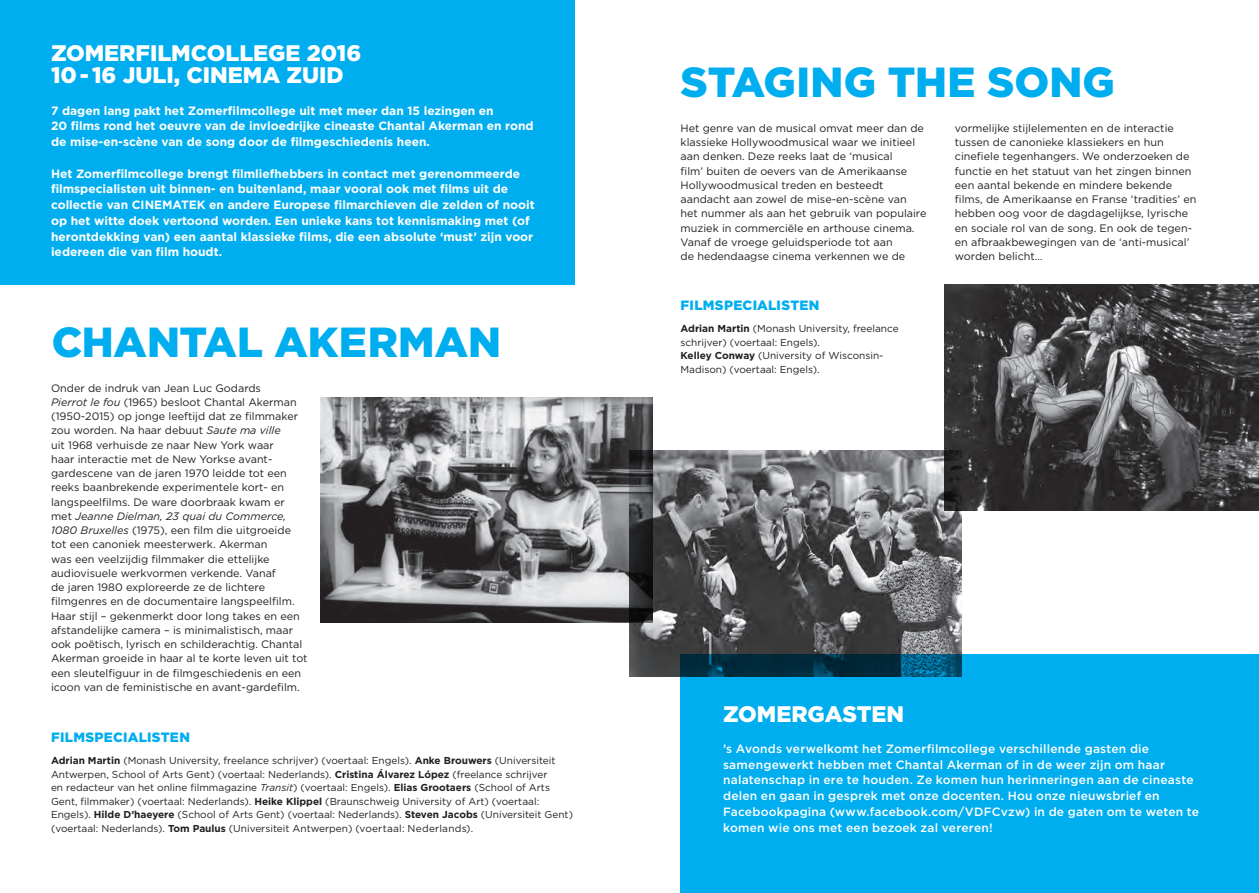
<style>
.page{position:relative;width:1259px;height:893px;background:#fff}
.page>*{position:absolute;margin:0;border:0;box-sizing:border-box;transform-origin:0 0}
.t1{font:900 42px "Gotham";color:#00aeef}
.Free_Form_A{font:900 22.5px "Gotham";color:#fff}
.Free_Form_A-2{font:900 13.5px "Gotham";letter-spacing:.015em;color:#00aeef}
.Free_Form_A-3{font:700 12px/15.8px "Gotham";color:#fff}
.Free_Form_A-4{font:500 12px/15.8px "Gotham";letter-spacing:.02em;color:#fff}
.Free_Form_A-5{font:10.8px/14.2px "Gotham";color:#231f20}
.Free_Form_A-6{font:10.05px/13.5px "Gotham";color:#231f20}
.s1{font-style:italic}
.s2{font-weight:700}
</style>
<div class="page">
<div style="left:0;top:0;width:574px;height:285px;background:#00aeef"></div>
<img style="left:944px;top:285px;width:315px;height:225px">
<div style="left:680px;top:655px;width:579px;height:238px;background:#00aeef"></div>
<img style="left:321px;top:398px;width:331px;height:225px">
<img style="left:629px;top:451px;width:332px;height:225px">
<p class="Free_Form_A" style="left:51px;top:37px;width:312px">ZOMERFILMCOLLEGE 2016</p>
<p class="Free_Form_A" style="left:51px;top:60px;width:294px">10 - 16 JULI, CINEMA ZUID</p>
<p class="Free_Form_A-3" style="left:51px;top:102px;width:484px">7 dagen lang pakt het Zomerfilmcollege uit met meer dan 15 lezingen en<br>20 films rond het oeuvre van de invloedrijke cineaste Chantal Akerman en rond de mise-en-scène van de song door de filmgeschiedenis heen.</p>
<p class="Free_Form_A-3" style="left:51px;top:165px;width:485px">Het Zomerfilmcollege brengt filmliefhebbers in contact met gerenommeerde filmspecialisten uit binnen- en buitenland, maar vooral ook met films uit de collectie van CINEMATEK en andere Europese filmarchieven die zelden of nooit op het witte doek vertoond worden. Een unieke kans tot kennismaking met (of herontdekking van) een aantal klassieke films, die een absolute ‘must’ zijn voor iedereen die van film houdt.</p>
<h1 class="t1" style="left:51px;top:313px;width:451px">CHANTAL AKERMAN</h1>
<p class="Free_Form_A-5" style="left:51px;top:381px;width:258px">Onder de indruk van Jean Luc Godards<br><span class="s1">Pierrot le fou</span> (1965) besloot Chantal Akerman (1950-2015) op jonge leeftijd dat ze filmmaker zou worden. Na haar debuut <span class="s1">Saute ma ville<br></span>uit 1968 verhuisde ze naar New York waar<br>haar interactie met de New Yorkse avant&shy;gardescene van de jaren 1970 leidde tot een reeks baanbrekende experimentele kort- en langspeelfilms. De ware doorbraak kwam er met <span class="s1">Jeanne Dielman, 23 quai du Commerce, 1080 Bruxelles</span> (1975), een film die uitgroeide tot een canoniek meesterwerk. Akerman<br>was een veelzijdig filmmaker die ettelijke audiovisuele werkvormen verkende. Vanaf<br>de jaren 1980 exploreerde ze de lichtere filmgenres en de documentaire langspeelfilm.<br>Haar stijl – gekenmerkt door long takes en een afstandelijke camera – is minimalistisch, maar ook poëtisch, lyrisch en schilderachtig. Chantal Akerman groeide in haar al te korte leven uit tot een sleutelfiguur in de filmgeschiedenis en een icoon van de feministische en avant-gardefilm.</p>
<p class="Free_Form_A-2" style="left:51px;top:728px;width:140px">FILMSPECIALISTEN</p>
<p class="Free_Form_A-6" style="left:51px;top:753px;width:523px"><span class="s2">Adrian Martin</span> (Monash University, freelance schrijver) (voertaal: Engels). <span class="s2">Anke Brouwers</span> (Universiteit Antwerpen, School of Arts Gent) (voertaal: Nederlands). <span class="s2">Cristina Álvarez López</span> (freelance schrijver<br>en redacteur van het online filmmagazine <span class="s1">Transit</span>) (voertaal: Engels). <span class="s2">Elias Grootaers</span> (School of Arts Gent, filmmaker) (voertaal: Nederlands). <span class="s2">Heike Klippel</span> (Braunschweig University of Art) (voertaal:<br>Engels). <span class="s2">Hilde D’haeyere</span> (School of Arts Gent) (voertaal: Nederlands). <span class="s2">Steven Jacobs</span> (Universiteit Gent) (voertaal: Nederlands). <span class="s2">Tom Paulus</span> (Universiteit Antwerpen) (voertaal: Nederlands).</p>
<h1 class="t1" style="left:680px;top:54px;width:436px">STAGING THE SONG</h1>
<p class="Free_Form_A-5" style="left:680px;top:121px;width:247px">Het genre van de musical omvat meer dan de klassieke Hollywoodmusical waar we initieel aan denken. Deze reeks laat de ‘musical<br>film’ buiten de oevers van de Amerikaanse Hollywoodmusical treden en besteedt aandacht aan zowel de mise-en-scène van het nummer als aan het gebruik van populaire muziek in commerciële en arthouse cinema.<br>Vanaf de vroege geluidsperiode tot aan<br>de hedendaagse cinema verkennen we de</p>
<p class="Free_Form_A-5" style="left:955px;top:121px;width:243px">vormelijke stijlelementen en de interactie tussen de canonieke klassiekers en hun cinefiele tegenhangers. We onderzoeken de functie en het statuut van het zingen binnen een aantal bekende en mindere bekende films, de Amerikaanse en Franse ‘tradities’ en hebben oog voor de dagdagelijkse, lyrische en sociale rol van de song. En ook de tegen&shy;en afbraakbewegingen van de ‘anti-musical’ worden belicht…</p>
<p class="Free_Form_A-2" style="left:680px;top:296px;width:140px">FILMSPECIALISTEN</p>
<p class="Free_Form_A-6" style="left:680px;top:322px;width:220px"><span class="s2">Adrian Martin</span> (Monash University, freelance schrijver) (voertaal: Engels).<br><span class="s2">Kelley Conway</span> (University of Wisconsin-Madison) (voertaal: Engels).</p>
<p class="Free_Form_A" style="left:723px;top:698px;width:183px">ZOMERGASTEN</p>
<p class="Free_Form_A-4" style="left:723px;top:740px;width:477px">’s Avonds verwelkomt het Zomerfilmcollege verschillende gasten die samengewerkt hebben met Chantal Akerman of in de weer zijn om haar nalatenschap in ere te houden. Ze komen hun herinneringen aan de cineaste delen en gaan in gesprek met onze docenten. Hou onze nieuwsbrief en Facebookpagina (www.facebook.com/VDFCvzw) in de gaten om te weten te komen wie ons met een bezoek zal vereren!</p>
</div>
